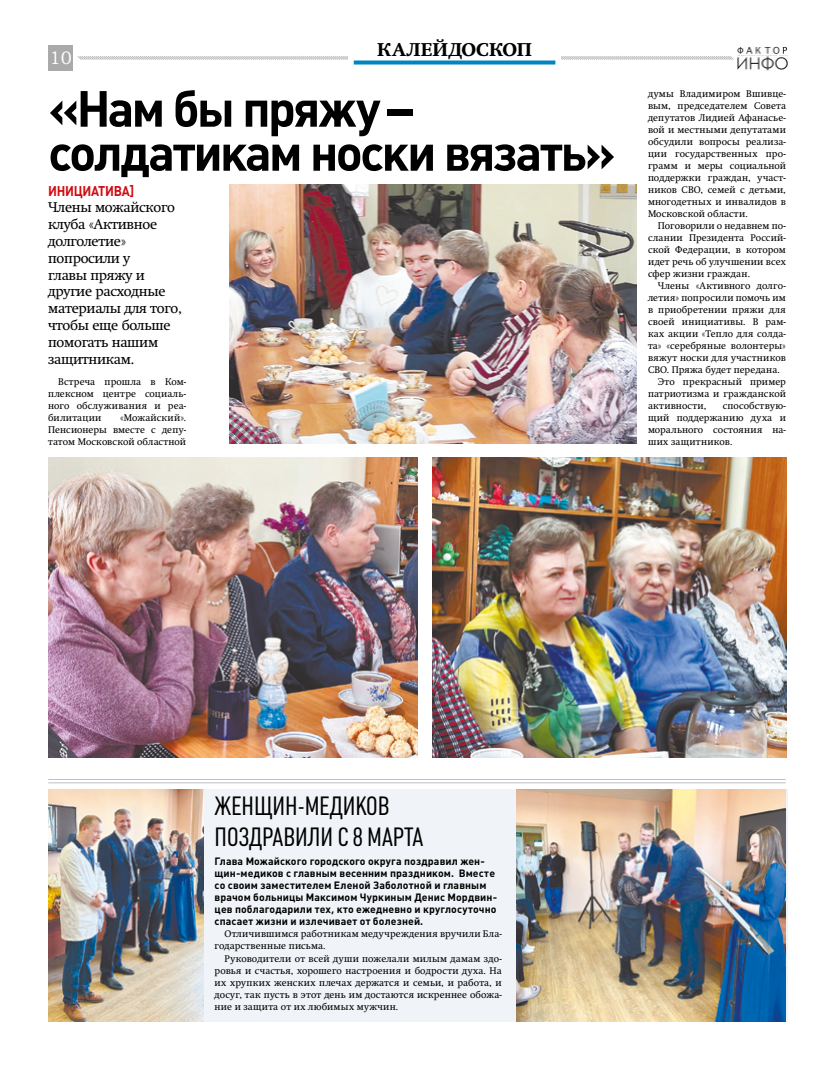
<style>
.page{position:relative;width:820px;height:1078px;background:#fff}
.page>*{position:absolute;margin:0;border:0;box-sizing:border-box;transform-origin:0 0}
.t1{font:700 50px/44px "Plumb";letter-spacing:-.055em;color:#000}
.t2{font:26px/31.2px "Plumb Condensed";color:#000}
.t3{font:18px "Swift Extra Bold C";color:#000}
.t4{font:18px "Bookman Old Style";color:#fff}
.t5{font:14px/16.8px "Swift C";letter-spacing:-.02em;color:#000}
.t6{font:700 14px "Plumb";letter-spacing:-.02em;color:#d20a11;scale:.9 1}
.t7{font:700 10.5px/12px "Plumb";letter-spacing:.01em;color:#000}
.t8{font:9.6px/12px "Swift C";letter-spacing:.02em;color:#000;text-align:justify}
</style>
<div class="page">
<div style="left:48px;top:45px;width:25px;height:25px;background:#aaa"></div>
<svg style="left:77px;top:56px;width:657px;height:4px;background:#d6d6d6"></svg>
<img style="left:737px;top:46px;width:50px;height:24px">
<img style="left:432px;top:457px;width:353px;height:300px">
<img style="left:229px;top:184px;width:406px;height:259px">
<img style="left:49px;top:457px;width:369px;height:300px">
<hr style="left:48px;top:782px;width:737px;height:1px;background:#bac0c8">
<hr style="left:48px;top:779px;width:737px;height:1px;background:#bac0c8">
<div style="left:48px;top:789px;width:739px;height:231px;background:#f0f3f7"></div>
<img style="left:516px;top:789px;width:269px;height:231px">
<img style="left:49px;top:789px;width:154px;height:231px">
<div style="left:348px;top:42px;width:213px;height:26px;background:#fff"></div>
<svg style="left:353px;top:60px;width:202px;height:4px"></svg>
<h3 class="t4" style="left:49px;top:46px;width:24px">10</h3>
<h3 class="t3" style="left:377px;top:39px;width:156px">КАЛЕЙДОСКОП</h3>
<h1 class="t1" style="left:48px;top:86px;width:568px">«Нам бы пряжу – солдатикам носки вязать»</h1>
<h3 class="t6" style="left:48px;top:182px;width:97px">ИНИЦИАТИВА]</h3>
<h3 class="t5" style="left:48px;top:199px;width:135px">Члены можайского клуба «Активное долголетие» попросили у<br>главы пряжу и другие расходные материалы для того, чтобы еще больше помогать нашим защитникам.</h3>
<p class="t8" style="left:48px;top:375px;width:139px;text-indent:10px">Встреча прошла в Ком&shy;плексном центре социаль&shy;ного обслуживания и реа&shy;билитации</p>
<p class="t8" style="left:48px;top:411px;width:139px;text-indent:72px">«Можайский».<br>Пенсионеры вместе с депу&shy;татом Московской областной</p>
<p class="t8" style="left:647px;top:87px;width:139px">думы Владимиром Вшивце&shy;вым, председателем Совета депутатов Лидией Афанасье&shy;вой и местными депутатами обсудили вопросы реализа&shy;ции государственных про&shy;грамм и меры социальной поддержки граждан, участ&shy;ников СВО, семей с детьми, многодетных и инвалидов в Московской области.</p>
<p class="t8" style="left:647px;top:219px;width:139px;text-indent:10px">Поговорили о недавнем по&shy;слании Президента Россий&shy;ской Федерации, в котором идет речь об улучшении всех сфер жизни граждан.</p>
<p class="t8" style="left:657px;top:279px;width:129px">Члены «Активного долго-</p>
<p class="t8" style="left:647px;top:291px;width:139px">летия» попросили помочь им</p>
<p class="t8" style="left:647px;top:303px;width:139px">в приобретении пряжи для</p>
<p class="t8" style="left:647px;top:315px;width:139px">своей инициативы. В рам-</p>
<p class="t8" style="left:647px;top:327px;width:139px">ках акции «Тепло для солда-</p>
<p class="t8" style="left:647px;top:339px;width:139px">та» «серебряные волонтеры»</p>
<p class="t8" style="left:647px;top:351px;width:139px">вяжут носки для участников</p>
<p class="t8" style="left:647px;top:363px;width:133px">СВО. Пряжа будет передана.</p>
<p class="t8" style="left:657px;top:375px;width:129px">Это прекрасный пример</p>
<p class="t8" style="left:647px;top:387px;width:139px">патриотизма и гражданской</p>
<p class="t8" style="left:647px;top:399px;width:60px">активности,</p>
<p class="t8" style="left:647px;top:399px;width:139px;text-indent:75px">способствую&shy;щий поддержанию духа и морального состояния на&shy;ших защитников.</p>
<h2 class="t2" style="left:214px;top:790px;width:210px">ЖЕНЩИН-МЕДИКОВ<br>ПОЗДРАВИЛИ С 8 МАРТА</h2>
<p class="t7" style="left:214px;top:855px;width:284px">Глава Можайского городского округа поздравил жен&shy;щин-медиков с главным весенним праздником. Вместе со своим заместителем Еленой Заболотной и главным врачом больницы Максимом Чуркиным Денис Мордвин&shy;цев поблагодарили тех, кто ежедневно и круглосуточно спасает жизни и излечивает от болезней.</p>
<p class="t8" style="left:214px;top:927px;width:288px;text-indent:10px">Отличившимся работникам медучреждения вручили Бла&shy;годарственные письма.</p>
<p class="t8" style="left:214px;top:951px;width:288px;text-indent:10px">Руководители от всей души пожелали милым дамам здо&shy;ровья и счастья, хорошего настроения и бодрости духа. На их хрупких женских плечах держатся и семьи, и работа, и досуг, так пусть в этот день им достаются искреннее обожа&shy;ние и защита от их любимых мужчин.</p>
</div>
